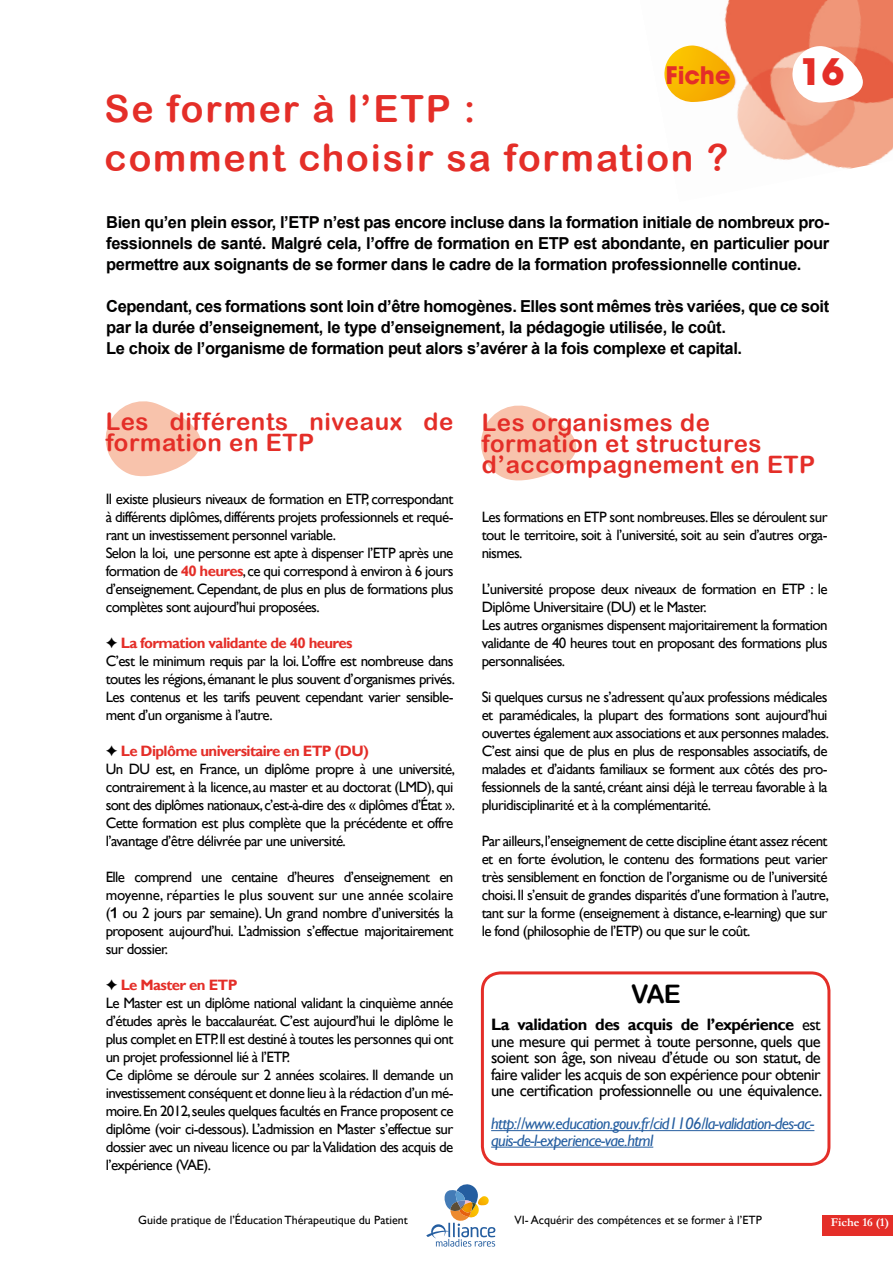
<style>
.page{position:relative;width:893px;height:1263px;background:#fff}
.page>*{position:absolute;margin:0;border:0;box-sizing:border-box;transform-origin:0 0}
.t1{font:37.5px/48.8px "Arial Rounded MT Bold";letter-spacing:.05em;color:#e42e28}
.t2{font:700 36.15px "ITC Avant Garde Std";color:#e42e28}
.t3{font:25.5px "Arial Rounded MT Bold";color:#000}
.t4{font:24px/21px "Arial Rounded MT Bold";letter-spacing:.025em;color:#e42e28}
.t5{font:700 24px "ITC Avant Garde Std";color:#e42e28}
.t6{font:700 16.5px/21px "Arial";letter-spacing:-.025em;color:#010000;text-align:justify}
.t7{font:16.5px/16.5px "Gill Sans";letter-spacing:-.035em;color:#000;text-align:justify}
.t8{font:italic 16.5px/16.5px "Gill Sans";letter-spacing:-.035em;color:#255ea0}
.t9{font:15px/18px "Gill Sans";letter-spacing:-.04em;color:#000;text-align:justify}
.t10{font:700 15px "Gill Sans";letter-spacing:-.04em;color:#e42e28}
.t11{font:12px "Gill Sans";color:#000}
.t12{font:700 12px "Garamond";color:#fff}
.s1{font-weight:700;color:#e42e28}
.s2{font-family:"Arial Rounded MT Bold"}
.s3{font-weight:700}
</style>
<div class="page">
<svg style="left:426px;top:1184px;width:69px;height:63px"></svg>
<img style="left:688px;top:0;width:205px;height:169px">
<svg style="left:664px;top:46px;width:71px;height:57px"></svg>
<div style="left:823px;top:1215px;width:70px;height:21px;background:#e42e28"></div>
<svg style="left:481px;top:405px;width:96px;height:76px"></svg>
<svg style="left:105px;top:401px;width:96px;height:76px"></svg>
<svg style="left:792px;top:46px;width:71px;height:57px"></svg>
<div style="left:481px;top:971px;width:349px;height:195px;border:3px solid #e42e28;border-radius:18px"></div>
<hr style="left:491px;top:1130px;width:323px;height:1px;background:#255ea0">
<hr style="left:491px;top:1147px;width:162px;height:1px;background:#255ea0">
<h3 class="t5" style="left:665px;top:60px;width:66px">Fiche</h3>
<h1 class="t1" style="left:105px;top:84px;width:625px">Se former à l’ETP :<br>comment choisir sa formation ?</h1>
<h2 class="t2" style="left:799px;top:49px;width:46px">16</h2>
<p class="t6" style="left:106px;top:212px;width:724px">Bien qu’en plein essor, l’ETP n’est pas encore incluse dans la formation initiale de nombreux pro&shy;fessionnels de santé. Malgré cela, l’offre de formation en ETP est abondante, en particulier pour permettre aux soignants de se former dans le cadre de la formation professionnelle continue.</p>
<p class="t6" style="left:106px;top:296px;width:724px;text-align:left">Cependant, ces formations sont loin d’être homogènes. Elles sont mêmes très variées, que ce soit par la durée d’enseignement, le type d’enseignement, la pédagogie utilisée, le coût.<br>Le choix de l’organisme de formation peut alors s’avérer à la fois complexe et capital.</p>
<h3 class="t4" style="left:106px;top:411px;width:349px">Les différents niveaux de formation en ETP</h3>
<p class="t9" style="left:106px;top:490px;width:349px;text-align:left">Il existe plusieurs niveaux de formation en ETP, correspondant à différents diplômes, différents projets professionnels et requé&shy;rant un investissement personnel variable.<br>Selon la loi, une personne est apte à dispenser l’ETP après une formation de <span class="s1">40 heures</span>, ce qui correspond à environ à 6 jours d’enseignement. Cependant, de plus en plus de formations plus complètes sont aujourd’hui proposées.</p>
<p class="t10" style="left:121px;top:634px;width:233px">La formation validante de 40 heures</p>
<p class="t9" style="left:106px;top:652px;width:351px">C’est le minimum requis par la loi. L’offre est nombreuse dans toutes les régions, émanant le plus souvent d’organismes privés.<br>Les contenus et les tarifs peuvent cependant varier sensible&shy;ment d’un organisme à l’autre.</p>
<p class="t10" style="left:121px;top:742px;width:250px">Le Diplôme universitaire en ETP (DU)</p>
<p class="t9" style="left:106px;top:760px;width:351px">Un DU est, en France, un diplôme propre à une université, contrairement à la licence, au master et au doctorat (LMD), qui sont des diplômes nationaux, c’est-à-dire des « diplômes d’État ».<br>Cette formation est plus complète que la précédente et offre l’avantage d’être délivrée par une université.</p>
<p class="t9" style="left:106px;top:868px;width:349px">Elle comprend une centaine d’heures d’enseignement en moyenne, réparties le plus souvent sur une année scolaire (<span class="s2">1</span> ou 2 jours par semaine). Un grand nombre d’universités la proposent aujourd’hui. L’admission s’effectue majoritairement sur dossier.</p>
<p class="t10" style="left:121px;top:976px;width:118px">Le Master en ETP</p>
<p class="t9" style="left:106px;top:994px;width:349px;text-align:left">Le Master est un diplôme national validant la cinquième année d’études après le baccalauréat. C’est aujourd’hui le diplôme le plus complet en ETP. Il est destiné à toutes les personnes qui ont un projet professionnel lié à l’ETP.<br>Ce diplôme se déroule sur 2 années scolaires. Il demande un investissement conséquent et donne lieu à la rédaction d’un mé&shy;moire. En 2012, seules quelques facultés en France proposent ce diplôme (voir ci-dessous). L’admission en Master s’effectue sur dossier avec un niveau licence ou par la Validation des acquis de l’expérience (VAE).</p>
<h3 class="t4" style="left:482px;top:411px;width:335px">Les organismes de formation et structures d’accompagnement en ETP</h3>
<p class="t9" style="left:482px;top:508px;width:347px">Les formations en ETP sont nombreuses. Elles se déroulent sur tout le territoire, soit à l’université, soit au sein d’autres orga&shy;nismes.</p>
<p class="t9" style="left:482px;top:580px;width:347px;text-align:left">L’université propose deux niveaux de formation en ETP : le Diplôme Universitaire (DU) et le Master.<br>Les autres organismes dispensent majoritairement la formation validante de 40 heures tout en proposant des formations plus personnalisées.</p>
<p class="t9" style="left:482px;top:688px;width:349px">Si quelques cursus ne s’adressent qu’aux professions médicales et paramédicales, la plupart des formations sont aujourd’hui ouvertes également aux associations et aux personnes malades.<br>C’est ainsi que de plus en plus de responsables associatifs, de malades et d’aidants familiaux se forment aux côtés des pro&shy;fessionnels de la santé, créant ainsi déjà le terreau favorable à la pluridisciplinarité et à la complémentarité.</p>
<p class="t9" style="left:482px;top:832px;width:349px">Par ailleurs,l’enseignement de cette discipline étant assez récent et en forte évolution, le contenu des formations peut varier très sensiblement en fonction de l’organisme ou de l’université choisi. Il s’ensuit de grandes disparités d’une formation à l’autre, tant sur la forme (enseignement à distance, e-learning) que sur le fond (philosophie de l’ETP) ou que sur le coût.</p>
<h3 class="t3" style="left:631px;top:979px;width:51px">VAE</h3>
<p class="t7" style="left:491px;top:1017px;width:333px"><span class="s3">La validation des acquis de l’expérience</span> est une mesure qui permet à toute personne, quels que soient son âge, son niveau d’étude ou son statut, de faire valider les acquis de son expérience pour obtenir une certification professionnelle ou une équivalence.</p>
<p class="t8" style="left:491px;top:1116px;width:325px">http://www.education.gouv.fr/cid1106/la-validation-des-ac&shy;quis-de-l-experience-vae.html</p>
<p class="t11" style="left:138px;top:1213px;width:271px">Guide pratique de l’Éducation Thérapeutique du Patient</p>
<p class="t11" style="left:514px;top:1213px;width:249px">VI- Acquérir des compétences et se former à l’ETP</p>
<p class="t12" style="left:831px;top:1214px;width:60px">Fiche 16 (1)</p>
</div>
